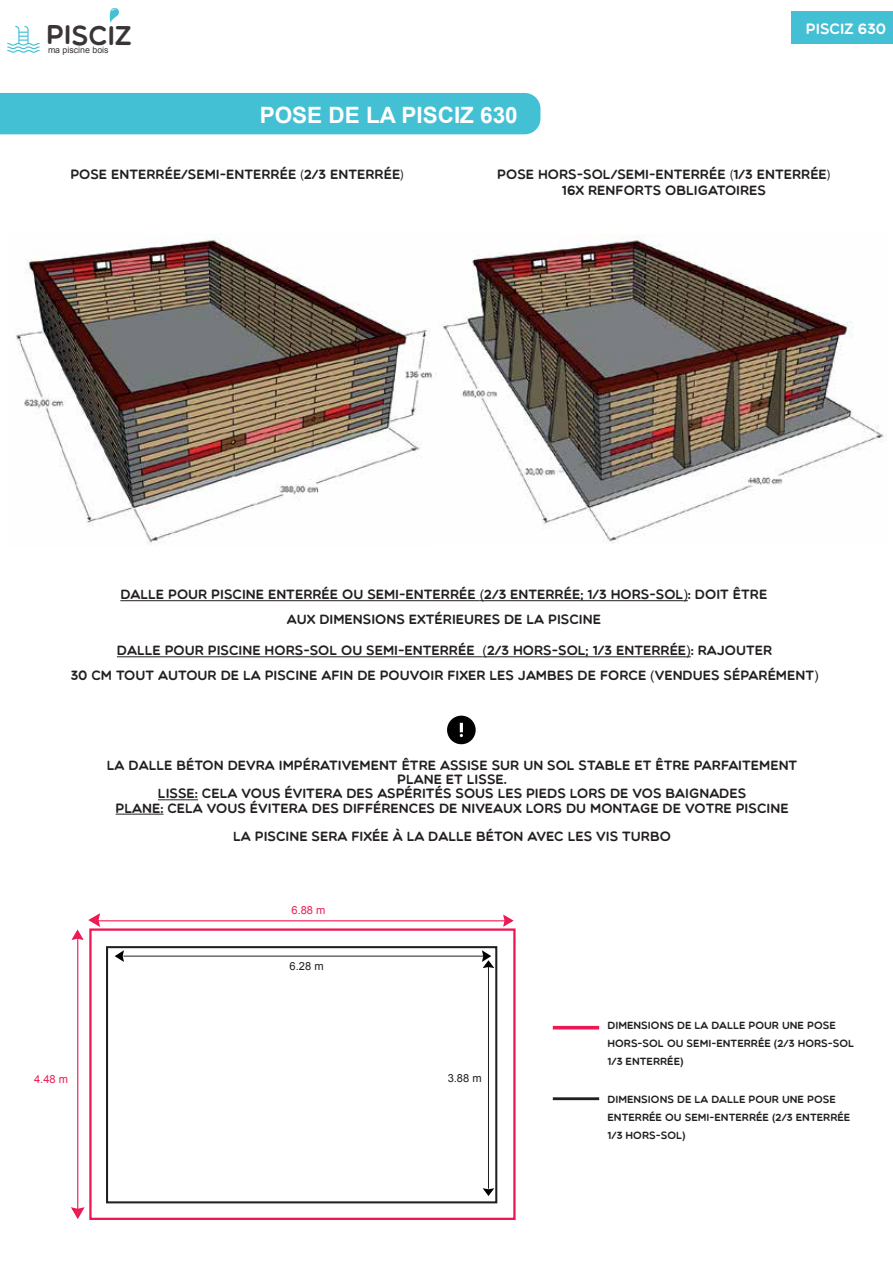
<style>
.page{position:relative;width:893px;height:1263px;background:#fff}
.page>*{position:absolute;margin:0;border:0;box-sizing:border-box;transform-origin:0 0}
.t1{font:27.15px "Multicolore";letter-spacing:-.005em;color:#3a3436}
.t2{font:700 22.5px "Arial";color:#fff}
.t3{font:15px "Multicolore";color:#fff}
.t4{font:13.5px/14.4px "Multicolore";color:#231f20;text-align:center}
.t5{font:11.1px "Arial";color:#231f20}
.t6{font:11.1px "Arial";color:#ed1d54}
.t7{font:10.5px/17.9px "Multicolore";color:#231f20}
.t8{font:8.85px "Arial";letter-spacing:-.01em;color:#3a3436}
.s1{font-family:"Myriad Pro"}
.s2{font-family:"Arial"}
.s3{font-family:"Arial";font-weight:700}
</style>
<div class="page">
<div style="left:106px;top:946px;width:391px;height:257px;border:2px solid #231f20"></div>
<div style="left:89px;top:928px;width:427px;height:292px;border:2px solid #ed1853"></div>
<hr style="left:123px;top:956px;width:365px;height:1px;background:#231f20">
<svg style="left:115px;top:950px;width:9px;height:12px"></svg>
<hr style="left:97px;top:920px;width:411px;height:1px;background:#ed1853">
<svg style="left:502px;top:914px;width:12px;height:13px"></svg>
<hr style="left:77px;top:934px;width:1px;height:276px;background:#ed1853">
<svg style="left:71px;top:1206px;width:14px;height:13px"></svg>
<svg style="left:71px;top:913px;width:30px;height:28px"></svg>
<hr style="left:488px;top:964px;width:1px;height:225px;background:#231f20">
<svg style="left:483px;top:1188px;width:11px;height:8px"></svg>
<svg style="left:482px;top:950px;width:12px;height:18px"></svg>
<svg style="left:109px;top:8px;width:10px;height:15px"></svg>
<svg style="left:7px;top:26px;width:33px;height:27px"></svg>
<hr style="left:120px;top:600px;width:360px;height:1px;background:#231f20">
<hr style="left:484px;top:600px;width:199px;height:1px;background:#231f20">
<hr style="left:117px;top:656px;width:366px;height:1px;background:#231f20">
<hr style="left:487px;top:656px;width:199px;height:1px;background:#231f20">
<hr style="left:553px;top:1026px;width:46px;height:3px;background:#ed1853">
<hr style="left:553px;top:1097px;width:46px;height:3px;background:#231f20">
<div style="left:791px;top:11px;width:102px;height:32px;background:#44c0d5"></div>
<div style="left:0;top:93px;width:540px;height:41px;background:#44c0d5"></div>
<svg style="left:447px;top:716px;width:29px;height:28px"></svg>
<hr style="left:158px;top:799px;width:40px;height:1px;background:#231f20">
<hr style="left:116px;top:814px;width:47px;height:1px;background:#231f20">
<img style="left:16px;top:234px;width:422px;height:311px">
<img style="left:442px;top:235px;width:445px;height:308px">
<h1 class="t1" style="left:46px;top:19px;width:87px">PISCIZ</h1>
<p class="t8" style="left:48px;top:44px;width:62px">ma piscine bois</p>
<h2 class="t2" style="left:260px;top:100px;width:260px">POSE DE LA PISCIZ 630</h2>
<p class="t3" style="left:806px;top:20px;width:82px">PISCIZ 630</p>
<p class="t4" style="left:70px;top:167px;width:335px">POSE ENTERRÉE/SEMI-ENTERRÉE <span class="s1">(</span>2/3 ENTERRÉE<span class="s1">)</span></p>
<p class="t4" style="left:497px;top:166px;width:335px;line-height:16.2px">POSE HORS-SOL/SEMI-ENTERRÉE <span class="s1">(</span>1/3 ENTERRÉE<span class="s1">)<br></span>16X RENFORTS OBLIGATOIRES</p>
<p class="t4" style="left:120px;top:582px;width:648px;line-height:24.8px">DALLE POUR PISCINE ENTERRÉE OU SEMI-ENTERRÉE <span class="s2">(</span>2/3 ENTERRÉE; 1/3 HORS-SOL<span class="s2">)</span>: DOIT ÊTRE<br>AUX DIMENSIONS EXTÉRIEURES DE LA PISCINE</p>
<p class="t4" style="left:71px;top:638px;width:749px;line-height:24.8px">DALLE POUR PISCINE HORS-SOL OU SEMI-ENTERRÉE <span class="s2">(</span>2/3 HORS-SOL; 1/3 ENTERRÉE<span class="s2">)</span>: RAJOUTER<br>30 CM TOUT AUTOUR DE LA PISCINE AFIN DE POUVOIR FIXER LES JAMBES DE FORCE <span class="s2">(</span>VENDUES SÉPARÉMENT<span class="s2">)</span></p>
<p class="t4" style="left:107px;top:757px;width:692px">LA DALLE BÉTON DEVRA IMPÉRATIVEMENT ÊTRE ASSISE SUR UN SOL STABLE ET ÊTRE PARFAITEMENT PLANE ET LISSE.<br>LISSE: CELA VOUS ÉVITERA DES ASPÉRITÉS SOUS LES PIEDS LORS DE VOS BAIGNADES<br>PLANE: CELA VOUS ÉVITERA DES DIFFÉRENCES DE NIVEAUX LORS DU MONTAGE DE VOTRE PISCINE</p>
<p class="t4" style="left:233px;top:829px;width:439px">LA PISCINE SERA FIXÉE À LA DALLE BÉTON AVEC LES VIS TURBO</p>
<p class="t6" style="left:291px;top:903px;width:36px">6.88 m</p>
<p class="t5" style="left:290px;top:958px;width:36px">6.28 m</p>
<p class="t6" style="left:34px;top:1072px;width:36px">4.48 m</p>
<p class="t5" style="left:448px;top:1071px;width:36px">3.88 m</p>
<p class="t7" style="left:607px;top:1016px;width:248px">DIMENSIONS DE LA DALLE POUR UNE POSE<br>HORS-SOL OU SEMI-ENTERRÉE <span class="s3">(</span>2/3 HORS-SOL<br>1/3 ENTERRÉE<span class="s3">)</span></p>
<p class="t7" style="left:607px;top:1090px;width:244px">DIMENSIONS DE LA DALLE POUR UNE POSE<br>ENTERRÉE OU SEMI-ENTERRÉE <span class="s3">(</span>2/3 ENTERRÉE<br>1/3 HORS-SOL<span class="s3">)</span></p>
</div>
